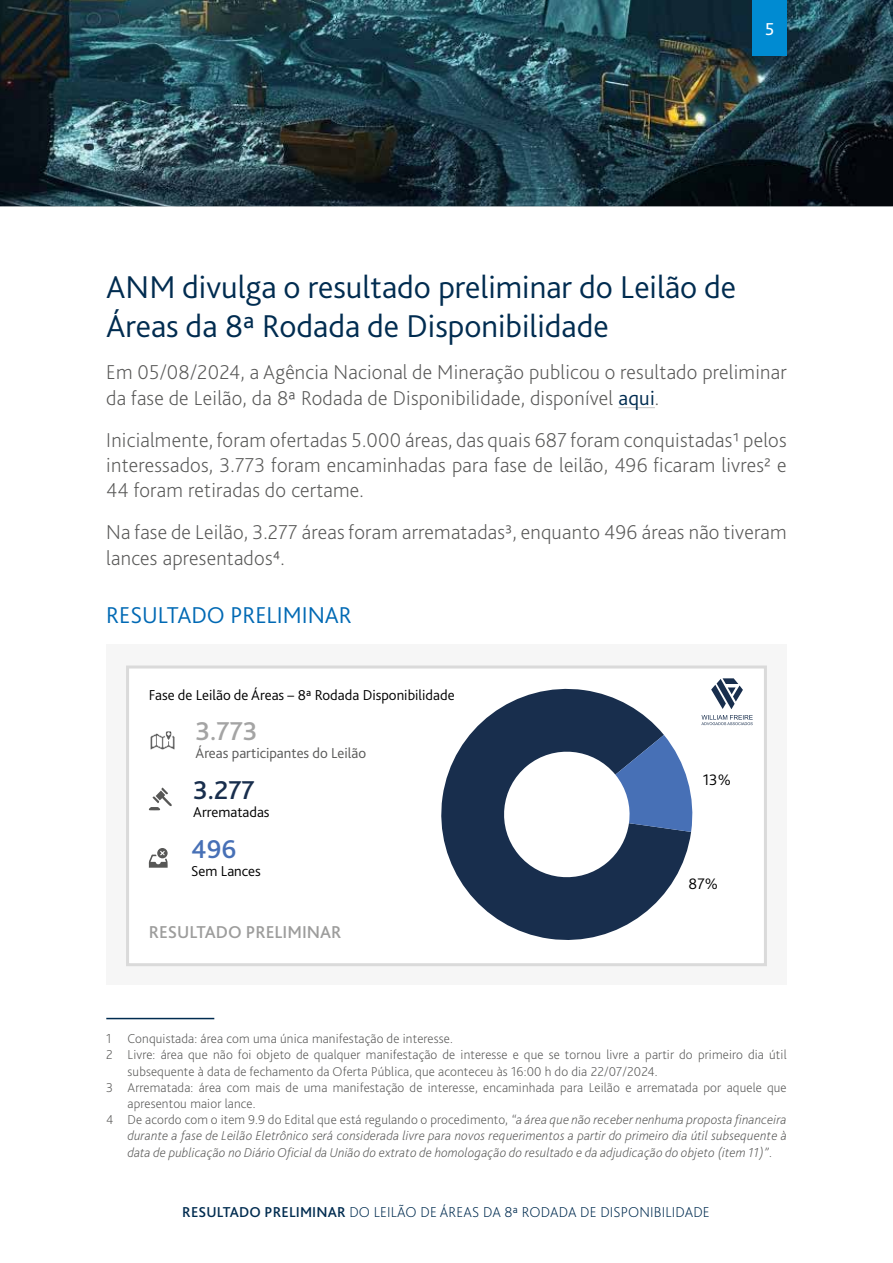
<style>
.page{position:relative;width:893px;height:1263px;background:#fff}
.page>*{position:absolute;margin:0;border:0;box-sizing:border-box;transform-origin:0 0}
.t1{font:300 33px/39.6px "Bliss 2";color:#002c50}
.t2{font:500 27px "Bliss 2";color:#a4a4a4}
.t3{font:500 27px "Bliss 2";color:#182e4d}
.t4{font:500 27px "Bliss 2";color:#4770b6}
.t5{font:300 24px "Bliss 2";color:#0069b4}
.t6{font:200 21px/25.2px "Bliss 2";letter-spacing:.01em;color:#575756}
.t7{font:500 18px "Bliss 2";color:#9d9d9c}
.t8{font:18px "Bliss 2";color:#fff}
.t9{font:300 15.9px "Bliss 2";color:#000}
.t10{font:300 15px "Bliss 2";color:#000}
.t11{font:200 15px "Bliss 2";letter-spacing:.01em;color:#002c50}
.t12{font:300 15px "Bliss 2";color:#575756}
.t13{font:200 13.5px "Bliss 2";letter-spacing:.01em;color:#575756}
.t14{font:italic 200 13.5px "Bliss 2";letter-spacing:.01em;color:#575756}
.s1{font-weight:300;color:#002c50}
.s2{font-style:italic}
.s3{font-style:normal}
.s4{font-weight:500}
</style>
<div class="page">
<img style="left:0;top:0;width:893px;height:206px">
<div style="left:753px;top:0;width:34px;height:55px;background:#008bd2"></div>
<hr style="left:618px;top:407px;width:37px;height:1px;background:#c6c6c6">
<div style="left:106px;top:644px;width:681px;height:340px;background:#f6f6f6"></div>
<div style="left:128px;top:667px;width:637px;height:298px;background:#fff"></div>
<div style="left:126px;top:665px;width:641px;height:301px;border:3px solid #dadada"></div>
<svg style="left:711px;top:678px;width:32px;height:31px"></svg>
<svg style="left:701px;top:715px;width:52px;height:10px"></svg>
<img style="left:150px;top:731px;width:25px;height:19px">
<svg style="left:441px;top:688px;width:250px;height:252px;fill:#182e4d"></svg>
<svg style="left:615px;top:735px;width:78px;height:97px"></svg>
<svg style="left:149px;top:787px;width:23px;height:23px"></svg>
<svg style="left:148px;top:848px;width:20px;height:20px"></svg>
<hr style="left:106px;top:1018px;width:108px;height:1px;background:#002c50">
<h3 class="t8" style="left:765px;top:18px;width:11px">5</h3>
<h1 class="t1" style="left:106px;top:266px;width:631px">ANM divulga o resultado preliminar do Leilão de<br>Áreas da 8ª Rodada de Disponibilidade</h1>
<h3 class="t6" style="left:106px;top:359px;width:682px">Em 05/08/2024, a Agência Nacional de Mineração publicou o resultado preliminar da fase de Leilão, da 8ª Rodada de Disponibilidade, disponível <span class="s1">aqui</span>.</h3>
<h3 class="t6" style="left:106px;top:427px;width:682px;text-align:justify">Inicialmente, foram ofertadas 5.000 áreas, das quais 687 foram conquistadas1 pelos interessados, 3.773 foram encaminhadas para fase de leilão, 496 ficaram livres2 e 44 foram retiradas do certame.</h3>
<h3 class="t6" style="left:106px;top:519px;width:682px">Na fase de Leilão, 3.277 áreas foram arrematadas3, enquanto 496 áreas não tiveram lances apresentados4.</h3>
<h3 class="t5" style="left:106px;top:600px;width:247px">RESULTADO PRELIMINAR</h3>
<p class="t10" style="left:149px;top:685px;width:307px">Fase de Leilão de Áreas – 8ª Rodada Disponibilidade</p>
<h2 class="t2" style="left:196px;top:715px;width:64px">3.773</h2>
<p class="t12" style="left:196px;top:744px;width:172px">Áreas participantes do Leilão</p>
<h2 class="t3" style="left:193px;top:773px;width:63px">3.277</h2>
<p class="t10" style="left:193px;top:803px;width:78px">Arrematadas</p>
<h2 class="t4" style="left:191px;top:832px;width:47px">496</h2>
<p class="t10" style="left:191px;top:862px;width:71px">Sem Lances</p>
<h3 class="t7" style="left:149px;top:920px;width:194px">RESULTADO PRELIMINAR</h3>
<p class="t9" style="left:703px;top:770px;width:30px">13%</p>
<p class="t9" style="left:689px;top:874px;width:31px">87%</p>
<p class="t13" style="left:106px;top:1030px;width:348px">1 Conquistada: área com uma única manifestação de interesse.</p>
<p class="t13" style="left:106px;top:1046px;width:682px">2 Livre: área que não foi objeto de qualquer manifestação de interesse e que se tornou livre a partir do primeiro dia útil</p>
<p class="t13" style="left:128px;top:1063px;width:532px">subsequente à data de fechamento da Oferta Pública, que aconteceu às 16:00 h do dia 22/07/2024.</p>
<p class="t13" style="left:106px;top:1079px;width:682px">3 Arrematada: área com mais de uma manifestação de interesse, encaminhada para Leilão e arrematada por aquele que</p>
<p class="t13" style="left:128px;top:1095px;width:130px">apresentou maior lance.</p>
<p class="t13" style="left:106px;top:1111px;width:682px">4 De acordo com o item 9.9 do Edital que está regulando o procedimento, <span class="s2">“a área que não receber nenhuma proposta financeira</span></p>
<p class="t14" style="left:128px;top:1127px;width:661px">durante a fase de Leilão Eletrônico será considerada livre para novos requerimentos a partir do primeiro dia útil subsequente à</p>
<p class="t14" style="left:128px;top:1144px;width:646px">data de publicação no Diário Oficial da União do extrato de homologação do resultado e da adjudicação do objeto (item 11)”<span class="s3">.</span></p>
<p class="t11" style="left:182px;top:1202px;width:529px"><span class="s4">RESULTADO PRELIMINAR</span> DO LEILÃO DE ÁREAS DA 8ª RODADA DE DISPONIBILIDADE</p>
</div>
